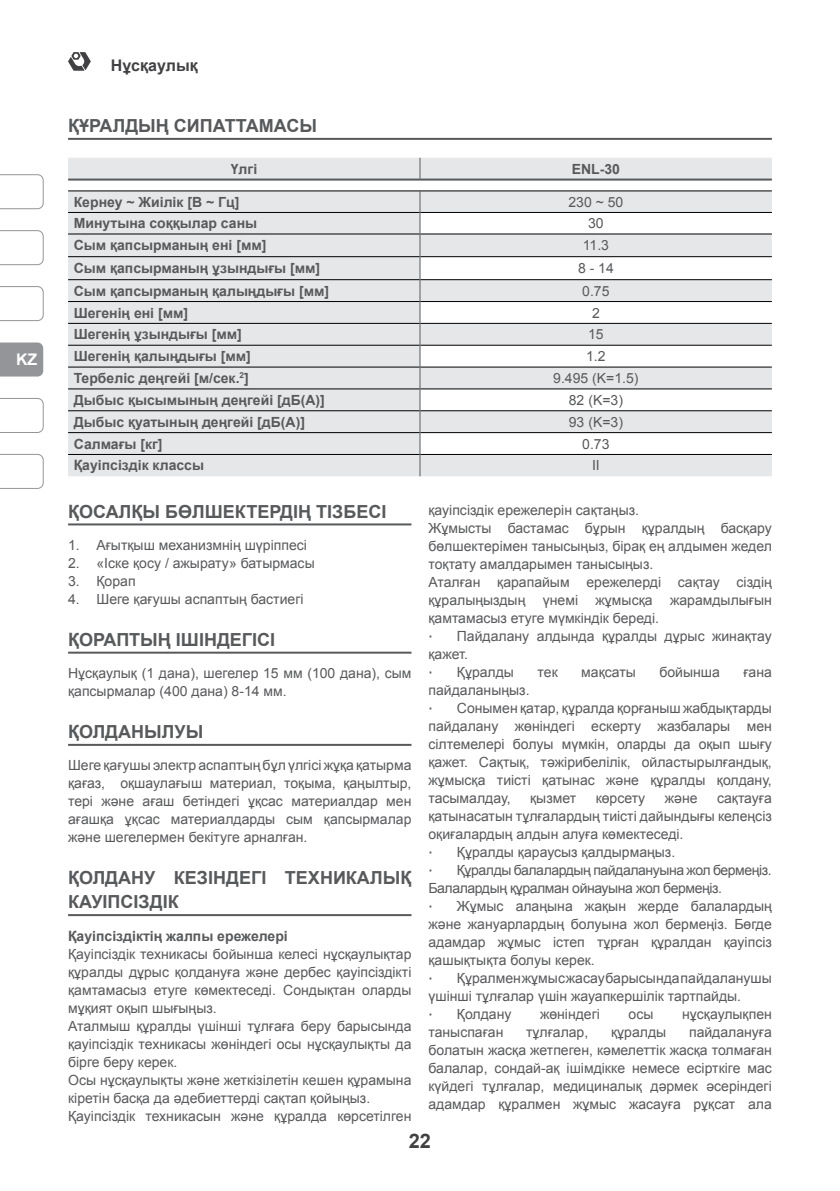
<style>
.page{position:relative;width:840px;height:1191px;background:#fff}
.page>*{position:absolute;margin:0;border:0;box-sizing:border-box;transform-origin:0 0}
.t1{font:700 20px "Arial";color:#414042}
.t2{font:700 18px/24px "Arial";color:#58595b}
.t3{font:700 16px "Arial";color:#414042}
.t4{font:700 16px "Arial";color:#fff}
.t5{font:14px/18px "Arial";color:#58595b}
.t6{font:700 14px "Arial";color:#58595b}
.t7{font:14px/18px "Arial";letter-spacing:-.03em;color:#58595b}
.t8{font:14px "Tahoma";color:#58595b}
</style>
<div class="page">
<svg style="left:68px;top:52px;width:23px;height:19px"></svg>
<svg style="left:0;top:174px;width:44px;height:35px"></svg>
<svg style="left:0;top:454px;width:44px;height:35px"></svg>
<svg style="left:0;top:398px;width:44px;height:35px"></svg>
<svg style="left:0;top:342px;width:43px;height:34px"></svg>
<svg style="left:0;top:286px;width:44px;height:35px"></svg>
<svg style="left:0;top:230px;width:44px;height:35px"></svg>
<hr style="left:68px;top:523px;width:343px;height:2px;background:#58595b">
<hr style="left:68px;top:651px;width:343px;height:2px;background:#58595b">
<hr style="left:68px;top:744px;width:343px;height:2px;background:#58595b">
<hr style="left:68px;top:914px;width:343px;height:2px;background:#58595b">
<hr style="left:68px;top:138px;width:703px;height:2px;background:#58595b">
<div style="left:68px;top:158px;width:703px;height:318px;background:#e6e7e8"></div>
<div style="left:68px;top:180px;width:703px;height:11px;background:#fff"></div>
<svg style="left:420px;top:192px;width:351px;height:284px;fill:#e6e7e8"></svg>
<hr style="left:68px;top:191px;width:352px;height:1px;background:#000">
<hr style="left:420px;top:191px;width:351px;height:1px;background:#000">
<hr style="left:68px;top:212px;width:351px;height:1px;background:#000">
<hr style="left:420px;top:212px;width:351px;height:1px;background:#000">
<hr style="left:68px;top:234px;width:351px;height:1px;background:#000">
<hr style="left:420px;top:234px;width:351px;height:1px;background:#000">
<hr style="left:68px;top:256px;width:351px;height:1px;background:#000">
<hr style="left:420px;top:256px;width:351px;height:1px;background:#000">
<hr style="left:68px;top:279px;width:351px;height:1px;background:#000">
<hr style="left:420px;top:279px;width:351px;height:1px;background:#000">
<hr style="left:68px;top:301px;width:351px;height:1px;background:#000">
<hr style="left:420px;top:301px;width:351px;height:1px;background:#000">
<hr style="left:68px;top:323px;width:351px;height:1px;background:#000">
<hr style="left:420px;top:323px;width:351px;height:1px;background:#000">
<hr style="left:68px;top:345px;width:351px;height:1px;background:#000">
<hr style="left:420px;top:345px;width:351px;height:1px;background:#000">
<hr style="left:68px;top:367px;width:351px;height:1px;background:#000">
<hr style="left:420px;top:367px;width:351px;height:1px;background:#000">
<hr style="left:68px;top:388px;width:351px;height:1px;background:#000">
<hr style="left:420px;top:388px;width:351px;height:1px;background:#000">
<hr style="left:68px;top:410px;width:351px;height:1px;background:#000">
<hr style="left:420px;top:410px;width:351px;height:1px;background:#000">
<hr style="left:68px;top:432px;width:351px;height:1px;background:#000">
<hr style="left:420px;top:432px;width:351px;height:1px;background:#000">
<hr style="left:68px;top:454px;width:351px;height:1px;background:#000">
<hr style="left:420px;top:454px;width:351px;height:1px;background:#000">
<hr style="left:68px;top:179px;width:352px;height:2px;background:#58595b">
<hr style="left:420px;top:179px;width:351px;height:2px;background:#58595b">
<svg style="left:419px;top:158px;width:1px;height:21px"></svg>
<svg style="left:419px;top:191px;width:1px;height:285px"></svg>
<p class="t4" style="left:16px;top:349px;width:23px">KZ</p>
<p class="t3" style="left:111px;top:55px;width:88px">Нұсқаулық</p>
<p class="t2" style="left:68px;top:114px;width:250px">ҚҰРАЛДЫҢ СИПАТТАМАСЫ</p>
<p class="t6" style="left:231px;top:159px;width:28px">Үлгі</p>
<p class="t6" style="left:571px;top:159px;width:50px">ENL-30</p>
<p class="t6" style="left:74px;top:192px;width:167px">Кернеу ~ Жиілік [В ~ Гц]</p>
<p class="t5" style="left:568px;top:193px;width:56px">230 ~ 50</p>
<p class="t6" style="left:74px;top:214px;width:185px">Минутына соққылар саны</p>
<p class="t5" style="left:587px;top:214px;width:17px">30</p>
<p class="t6" style="left:74px;top:236px;width:194px">Сым қапсырманың ені [мм]</p>
<p class="t5" style="left:582px;top:237px;width:28px">11.3</p>
<p class="t6" style="left:74px;top:259px;width:248px">Сым қапсырманың ұзындығы [мм]</p>
<p class="t5" style="left:577px;top:259px;width:37px">8 - 14</p>
<p class="t6" style="left:74px;top:281px;width:257px">Сым қапсырманың қалыңдығы [мм]</p>
<p class="t5" style="left:582px;top:282px;width:29px">0.75</p>
<p class="t6" style="left:74px;top:303px;width:116px">Шегенің ені [мм]</p>
<p class="t5" style="left:591px;top:304px;width:9px">2</p>
<p class="t6" style="left:74px;top:325px;width:169px">Шегенің ұзындығы [мм]</p>
<p class="t5" style="left:587px;top:326px;width:17px">15</p>
<p class="t6" style="left:74px;top:347px;width:178px">Шегенің қалыңдығы [мм]</p>
<p class="t5" style="left:586px;top:347px;width:21px">1.2</p>
<p class="t6" style="left:74px;top:369px;width:176px">Тербеліс деңгейі [м/сек.<sup>2</sup>]</p>
<p class="t5" style="left:553px;top:369px;width:87px">9.495 (K=1.5)</p>
<p class="t6" style="left:74px;top:391px;width:252px">Дыбыс қысымының деңгейі [дБ(А)]</p>
<p class="t5" style="left:568px;top:391px;width:56px">82 (K=3)</p>
<p class="t6" style="left:74px;top:412px;width:233px">Дыбыс қуатының деңгейі [дБ(А)]</p>
<p class="t5" style="left:568px;top:413px;width:56px">93 (K=3)</p>
<p class="t6" style="left:74px;top:434px;width:90px">Салмағы [кг]</p>
<p class="t5" style="left:582px;top:435px;width:29px">0.73</p>
<p class="t6" style="left:74px;top:456px;width:132px">Қауіпсіздік классы</p>
<p class="t5" style="left:591px;top:457px;width:9px">II</p>
<p class="t2" style="left:68px;top:500px;width:320px">ҚОСАЛҚЫ БӨЛШЕКТЕРДІҢ ТІЗБЕСІ</p>
<p class="t5" style="left:68px;top:536px;width:240px">1. Ағытқыш механизмнің шүріппесі</p>
<p class="t5" style="left:68px;top:554px;width:248px">2. «Іске қосу / ажырату» батырмасы</p>
<p class="t5" style="left:68px;top:572px;width:69px">3. Қорап</p>
<p class="t5" style="left:68px;top:590px;width:237px">4. Шеге қағушы аспаптың бастиегі</p>
<p class="t2" style="left:68px;top:628px;width:208px">ҚОРАПТЫҢ ІШІНДЕГІСІ</p>
<p class="t5" style="left:68px;top:664px;width:344px">Нұсқаулық (1 дана), шегелер 15 мм (100 дана), сым қапсырмалар (400 дана) 8-14 мм.</p>
<p class="t2" style="left:68px;top:720px;width:137px">ҚОЛДАНЫЛУЫ</p>
<p class="t5" style="left:68px;top:756px;width:345px;text-align:justify">Шеге қағушы электр аспаптың бұл үлгісі жұқа қатырма қағаз, оқшаулағыш материал, тоқыма, қаңылтыр, тері және ағаш бетіндегі ұқсас материалдар мен ағашқа ұқсас материалдарды сым қапсырмалар және шегелермен бекітуге арналған.</p>
<p class="t2" style="left:68px;top:866px;width:344px">ҚОЛДАНУ КЕЗІНДЕГІ ТЕХНИКАЛЫҚ<br>КАУІПСІЗДІК</p>
<p class="t6" style="left:68px;top:926px;width:221px">Қауіпсіздіктің жалпы ережелері</p>
<p class="t5" style="left:68px;top:945px;width:344px">Қауіпсіздік техникасы бойынша келесі нұсқаулықтар құралды дұрыс қолдануға және дербес қауіпсіздікті қамтамасыз етуге көмектеседі. Сондықтан оларды мұқият оқып шығыңыз.<br>Аталмыш құралды үшінші тұлғаға беру барысында қауіпсіздік техникасы жөніндегі осы нұсқаулықты да бірге беру керек.<br>Осы нұсқаулықты және жеткізілетін кешен құрамына кіретін басқа да әдебиеттерді сақтап қойыңыз.<br>Қауіпсіздік техникасын және құралда көрсетілген</p>
<p class="t5" style="left:428px;top:501px;width:344px">қауіпсіздік ережелерін сақтаңыз.<br>Жұмысты бастамас бұрын құралдың басқару бөлшектерімен танысыңыз, бірақ ең алдымен жедел тоқтату амалдарымен танысыңыз.<br>Аталған қарапайым ережелерді сақтау сіздің құралыңыздың үнемі жұмысқа жарамдылығын қамтамасыз етуге мүмкіндік береді.</p>
<p class="t8" style="left:428px;top:626px;width:6px">∙</p>
<p class="t5" style="left:428px;top:627px;width:344px;text-indent:28px">Пайдалану алдында құралды дұрыс жинақтау қажет.</p>
<p class="t8" style="left:428px;top:662px;width:6px">∙</p>
<p class="t5" style="left:456px;top:663px;width:59px">Құралды</p>
<p class="t5" style="left:537px;top:663px;width:22px">тек</p>
<p class="t5" style="left:581px;top:663px;width:56px">мақсаты</p>
<p class="t5" style="left:659px;top:663px;width:62px">бойынша</p>
<p class="t5" style="left:743px;top:663px;width:30px">ғана</p>
<p class="t5" style="left:428px;top:681px;width:102px">пайдаланыңыз.</p>
<p class="t8" style="left:428px;top:698px;width:6px">∙</p>
<p class="t5" style="left:428px;top:699px;width:344px;text-align:justify;text-indent:28px">Сонымен қатар, құралда қорғаныш жабдықтарды пайдалану жөніндегі ескерту жазбалары мен сілтемелері болуы мүмкін, оларды да оқып шығу қажет. Сақтық, тәжірибелілік, ойластырылғандық, жұмысқа тиісті қатынас және құралды қолдану, тасымалдау,</p>
<p class="t5" style="left:428px;top:789px;width:344px;text-align:justify;text-indent:288px">сақтауға қатынасатын тұлғалардың тиісті дайындығы келеңсіз оқиғалардың алдын алуға көмектеседі.</p>
<p class="t8" style="left:428px;top:842px;width:6px">∙</p>
<p class="t5" style="left:456px;top:843px;width:220px">Құралды қараусыз қалдырмаңыз.</p>
<p class="t8" style="left:428px;top:860px;width:6px">∙</p>
<p class="t7" style="left:428px;top:861px;width:344px;text-indent:28px">Құралды балалардың пайдалануына жол бермеңіз.<br>Балалардың құралман ойнауына жол бермеңіз.</p>
<p class="t8" style="left:428px;top:896px;width:6px">∙</p>
<p class="t5" style="left:530px;top:789px;width:47px">қызмет</p>
<p class="t5" style="left:595px;top:789px;width:51px">көрсету</p>
<p class="t5" style="left:664px;top:789px;width:34px">және</p>
<p class="t5" style="left:428px;top:897px;width:344px;text-align:justify;text-indent:28px">Жұмыс алаңына жақын жерде балалардың және жануарлардың болуына жол бермеңіз. Бөгде адамдар жұмыс істеп тұрған құралдан қауіпсіз қашықтықта болуы керек.</p>
<p class="t8" style="left:428px;top:968px;width:6px">∙</p>
<p class="t5" style="left:428px;top:969px;width:344px;text-indent:28px">Құралмен жұмыс жасау барысында пайдаланушы үшінші тұлғалар үшін жауапкершілік тартпайды.</p>
<p class="t8" style="left:428px;top:1004px;width:6px">∙</p>
<p class="t5" style="left:456px;top:1005px;width:56px">Қолдану</p>
<p class="t5" style="left:539px;top:1005px;width:61px">жөніндегі</p>
<p class="t5" style="left:628px;top:1005px;width:26px">осы</p>
<p class="t5" style="left:681px;top:1005px;width:91px">нұсқаулықпен</p>
<p class="t5" style="left:428px;top:1023px;width:76px">таныспаған</p>
<p class="t5" style="left:526px;top:1023px;width:64px">тұлғалар,</p>
<p class="t5" style="left:610px;top:1023px;width:57px">құралды</p>
<p class="t5" style="left:428px;top:1023px;width:344px;text-align:justify;text-indent:260px">пайдалануға болатын жасқа жетпеген, кәмелеттік жасқа толмаған балалар, сондай-ақ ішімдікке немесе есірткіге мас күйдегі тұлғалар, медициналық дәрмек әсеріндегі адамдар құралмен жұмыс жасауға рұқсат ала</p>
<h1 class="t1" style="left:408px;top:1128px;width:24px">22</h1>
</div>
